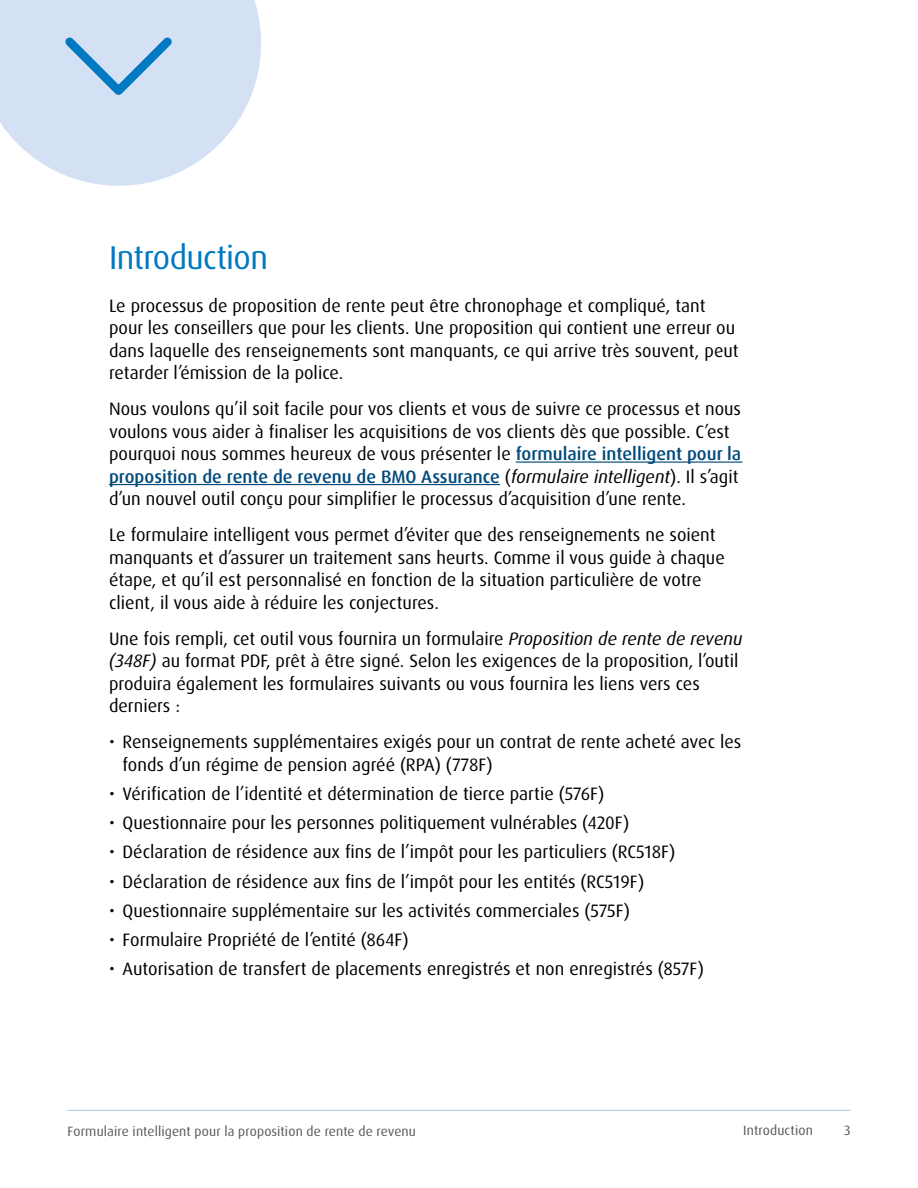
<style>
.page{position:relative;width:918px;height:1188px;background:#fff}
.page>*{position:absolute;margin:0;border:0;box-sizing:border-box;transform-origin:0 0}
.t1{font:33px "Dax Pro";letter-spacing:-.02em;color:#0079c1}
.t2{font:18px/22.5px "Dax Pro";color:#000}
.t3{font:13.5px "Dax Pro";letter-spacing:.01em;color:#58595b}
.s1{font-weight:500;color:#004a7c}
.s2{font-style:italic}
</style>
<div class="page">
<hr style="left:516px;top:462px;width:227px;height:1px;background:#004a7c">
<hr style="left:109px;top:484px;width:391px;height:1px;background:#004a7c">
<svg style="left:0;top:0;width:261px;height:186px;fill:#d4e0f3"></svg>
<svg style="left:58px;top:30px;width:122px;height:73px;background:#b6d1ec"></svg>
<hr style="left:68px;top:1110px;width:782px;height:1px;background:#adc8e9">
<h1 class="t1" style="left:109px;top:236px;width:160px">Introduction</h1>
<p class="t2" style="left:109px;top:294px;width:631px">Le processus de proposition de rente peut être chronophage et compliqué, tant pour les conseillers que pour les clients. Une proposition qui contient une erreur ou dans laquelle des renseignements sont manquants, ce qui arrive très souvent, peut retarder l’émission de la police.</p>
<p class="t2" style="left:109px;top:398px;width:634px">Nous voulons qu’il soit facile pour vos clients et vous de suivre ce processus et nous voulons vous aider à finaliser les acquisitions de vos clients dès que possible. C’est pourquoi nous sommes heureux de vous présenter le <span class="s1">formulaire intelligent pour la proposition de rente de revenu de BMO Assurance</span> (<span class="s2">formulaire intelligent</span>). Il s’agit d’un nouvel outil conçu pour simplifier le processus d’acquisition d’une rente.</p>
<p class="t2" style="left:109px;top:524px;width:617px">Le formulaire intelligent vous permet d’éviter que des renseignements ne soient manquants et d’assurer un traitement sans heurts. Comme il vous guide à chaque étape, et qu’il est personnalisé en fonction de la situation particulière de votre client, il vous aide à réduire les conjectures.</p>
<p class="t2" style="left:109px;top:627px;width:635px">Une fois rempli, cet outil vous fournira un formulaire <span class="s2">Proposition de rente de revenu (348F)</span> au format PDF, prêt à être signé. Selon les exigences de la proposition, l’outil produira également les formulaires suivants ou vous fournira les liens vers ces derniers :</p>
<p class="t2" style="left:123px;top:731px;width:620px;text-indent:-14px">• Renseignements supplémentaires exigés pour un contrat de rente acheté avec les fonds d’un régime de pension agréé (RPA) (778F)</p>
<p class="t2" style="left:109px;top:782px;width:497px">• Vérification de l’identité et détermination de tierce partie (576F)</p>
<p class="t2" style="left:109px;top:812px;width:522px">• Questionnaire pour les personnes politiquement vulnérables (420F)</p>
<p class="t2" style="left:109px;top:841px;width:568px">• Déclaration de résidence aux fins de l’impôt pour les particuliers (RC518F)</p>
<p class="t2" style="left:109px;top:870px;width:537px">• Déclaration de résidence aux fins de l’impôt pour les entités (RC519F)</p>
<p class="t2" style="left:109px;top:899px;width:522px">• Questionnaire supplémentaire sur les activités commerciales (575F)</p>
<p class="t2" style="left:109px;top:929px;width:301px">• Formulaire Propriété de l’entité (864F)</p>
<p class="t2" style="left:109px;top:958px;width:596px">• Autorisation de transfert de placements enregistrés et non enregistrés (857F)</p>
<p class="t3" style="left:68px;top:1123px;width:350px">Formulaire intelligent pour la proposition de rente de revenu</p>
<p class="t3" style="left:743px;top:1121px;width:71px">Introduction</p>
<p class="t3" style="left:844px;top:1121px;width:8px">3</p>
</div>
